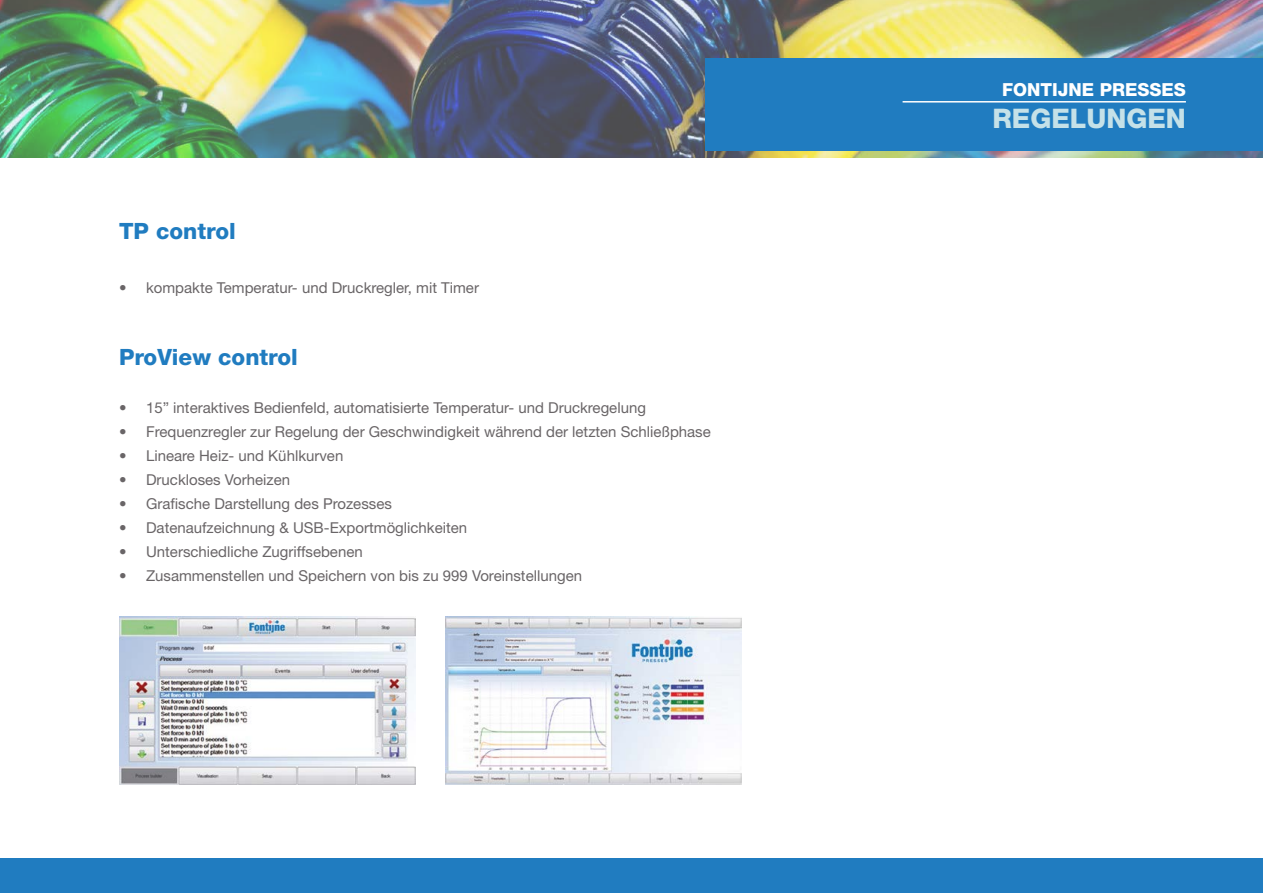
<style>
.page{position:relative;width:1263px;height:893px;background:#fff}
.page>*{position:absolute;margin:0;border:0;box-sizing:border-box;transform-origin:0 0}
.t1{font:800 27px "Helvetica Neue LT Std";color:#c5e1e8}
.t2{font:800 22.5px "Helvetica Neue LT Std";color:#207cc0}
.t3{font:800 18px "Helvetica Neue LT Std";color:#fff}
.t4{font:15px "Helvetica Neue LT Std";color:#696567}
</style>
<div class="page">
<img style="left:0;top:0;width:1263px;height:158px">
<div style="left:706px;top:58px;width:557px;height:93px;background:#207cc0"></div>
<div style="left:0;top:858px;width:1263px;height:35px;background:#207cc0"></div>
<hr style="left:902px;top:101px;width:284px;height:2px;background:#fff">
<img style="left:119px;top:616px;width:296px;height:169px">
<img style="left:445px;top:616px;width:296px;height:169px">
<h2 class="t2" style="left:119px;top:218px;width:118px">TP control</h2>
<p class="t4" style="left:119px;top:279px;width:361px">• kompakte Temperatur- und Druckregler, mit Timer</p>
<h2 class="t2" style="left:119px;top:344px;width:180px">ProView control</h2>
<p class="t4" style="left:119px;top:399px;width:528px">• 15” interaktives Bedienfeld, automatisierte Temperatur- und Druckregelung</p>
<p class="t4" style="left:119px;top:423px;width:593px">• Frequenzregler zur Regelung der Geschwindigkeit während der letzten Schließphase</p>
<p class="t4" style="left:119px;top:447px;width:226px">• Lineare Heiz- und Kühlkurven</p>
<p class="t4" style="left:119px;top:471px;width:173px">• Druckloses Vorheizen</p>
<p class="t4" style="left:119px;top:495px;width:274px">• Grafische Darstellung des Prozesses</p>
<p class="t4" style="left:119px;top:519px;width:350px">• Datenaufzeichnung &amp; USB-Exportmöglichkeiten</p>
<p class="t4" style="left:119px;top:543px;width:245px">• Unterschiedliche Zugriffsebenen</p>
<p class="t4" style="left:119px;top:567px;width:464px">• Zusammenstellen und Speichern von bis zu 999 Voreinstellungen</p>
<p class="t3" style="left:1002px;top:78px;width:185px">FONTIJNE PRESSES</p>
<h1 class="t1" style="left:992px;top:102px;width:195px">REGELUNGEN</h1>
</div>
